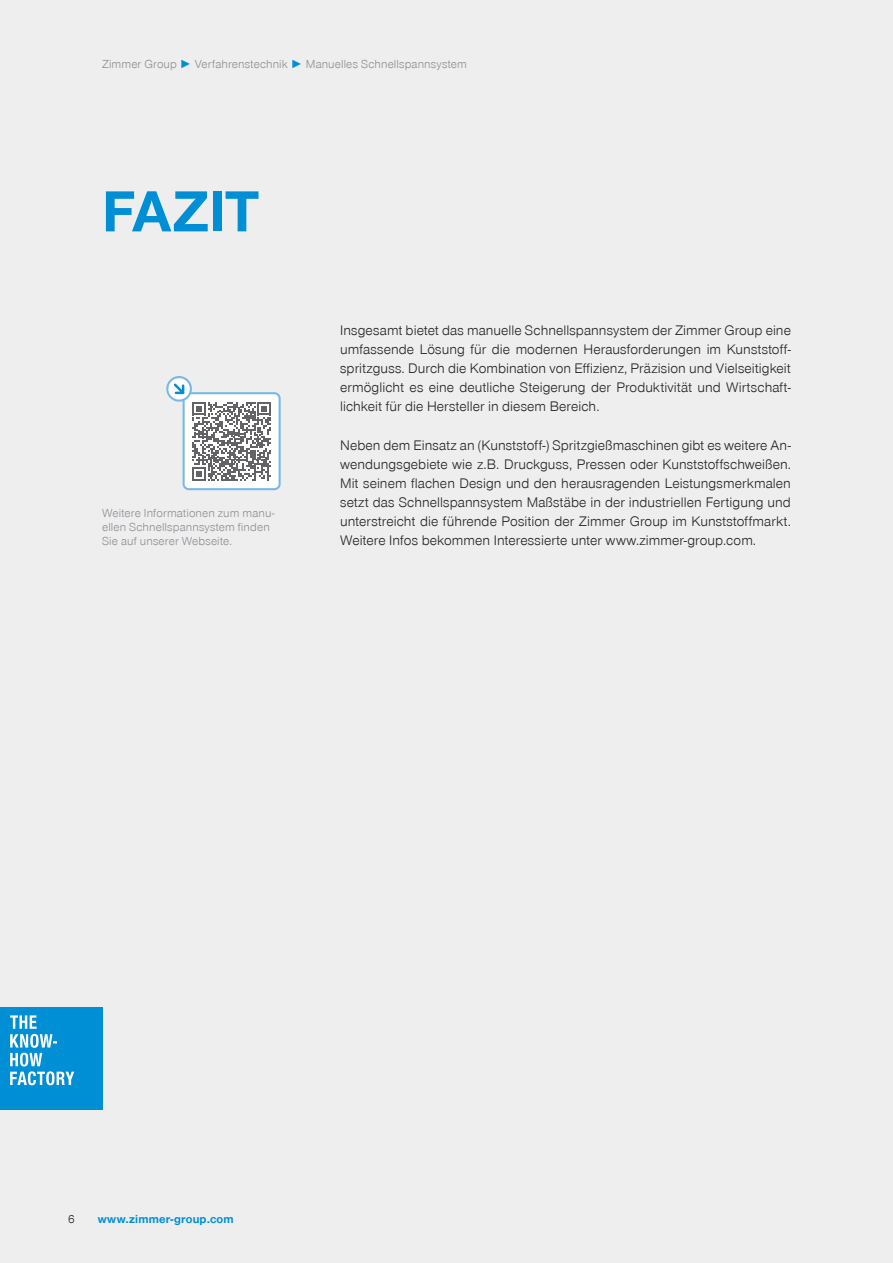
<style>
.page{position:relative;width:893px;height:1263px;background:#eeeeef}
.page>*{position:absolute;margin:0;border:0;box-sizing:border-box;transform-origin:0 0}
.t1{font:700 60px "Zimmer Group Sans Global";letter-spacing:-.01em;color:#008fd5}
.t2{font:300 14.25px/19px "Zimmer Group Sans Global";letter-spacing:.005em;color:#231f20;text-align:justify}
.t3{font:300 12px/14.4px "Zimmer Group Sans Global";letter-spacing:.015em;color:#8a8c8f}
.t4{font:700 12px "Zimmer Group Sans Global";letter-spacing:.015em;color:#008fd5}
.t5{font:300 12px "Zimmer Group Sans Global";color:#231f20}
.s1{font-weight:700;color:#008fd5}
</style>
<div class="page">
<div style="left:0;top:1008px;width:102px;height:102px;background:#008fd5"></div>
<svg style="left:10px;top:1015px;width:64px;height:70px"></svg>
<div style="left:184px;top:393px;width:96px;height:96px;background:#fff;border-radius:5px"></div>
<div style="left:183px;top:392px;width:98px;height:98px;border:2px solid #76b9e6;border-radius:5px"></div>
<svg style="left:166px;top:376px;width:105px;height:104px"></svg>
<p class="t3" style="left:102px;top:57px;width:366px">Zimmer Group <span class="s1">►</span> Verfahrenstechnik <span class="s1">►</span> Manuelles Schnellspannsystem</p>
<h1 class="t1" style="left:102px;top:176px;width:159px">FAZIT</h1>
<p class="t3" style="left:102px;top:505px;width:174px">Weitere Informationen zum manu&shy;ellen Schnellspannsystem finden<br>Sie auf unserer Webseite.</p>
<p class="t2" style="left:340px;top:320px;width:452px">Insgesamt bietet das manuelle Schnellspannsystem der Zimmer Group eine umfassende Lösung für die modernen Herausforderungen im Kunststoff&shy;spritzguss. Durch die Kombination von Effizienz, Präzision und Vielseitigkeit ermöglicht es eine deutliche Steigerung der Produktivität und Wirtschaft&shy;lichkeit für die Hersteller in diesem Bereich.</p>
<p class="t2" style="left:340px;top:435px;width:452px;text-align:left">Neben dem Einsatz an (Kunststoff-) Spritzgießmaschinen gibt es weitere An&shy;wendungsgebiete wie z.B. Druckguss, Pressen oder Kunststoffschweißen.<br>Mit seinem flachen Design und den herausragenden Leistungsmerkmalen setzt das Schnellspannsystem Maßstäbe in der industriellen Fertigung und unterstreicht die führende Position der Zimmer Group im Kunststoffmarkt.<br>Weitere Infos bekommen Interessierte unter www.zimmer-group.com.</p>
<p class="t5" style="left:68px;top:1212px;width:8px">6</p>
<p class="t4" style="left:98px;top:1212px;width:137px">www.zimmer-group.com</p>
</div>
